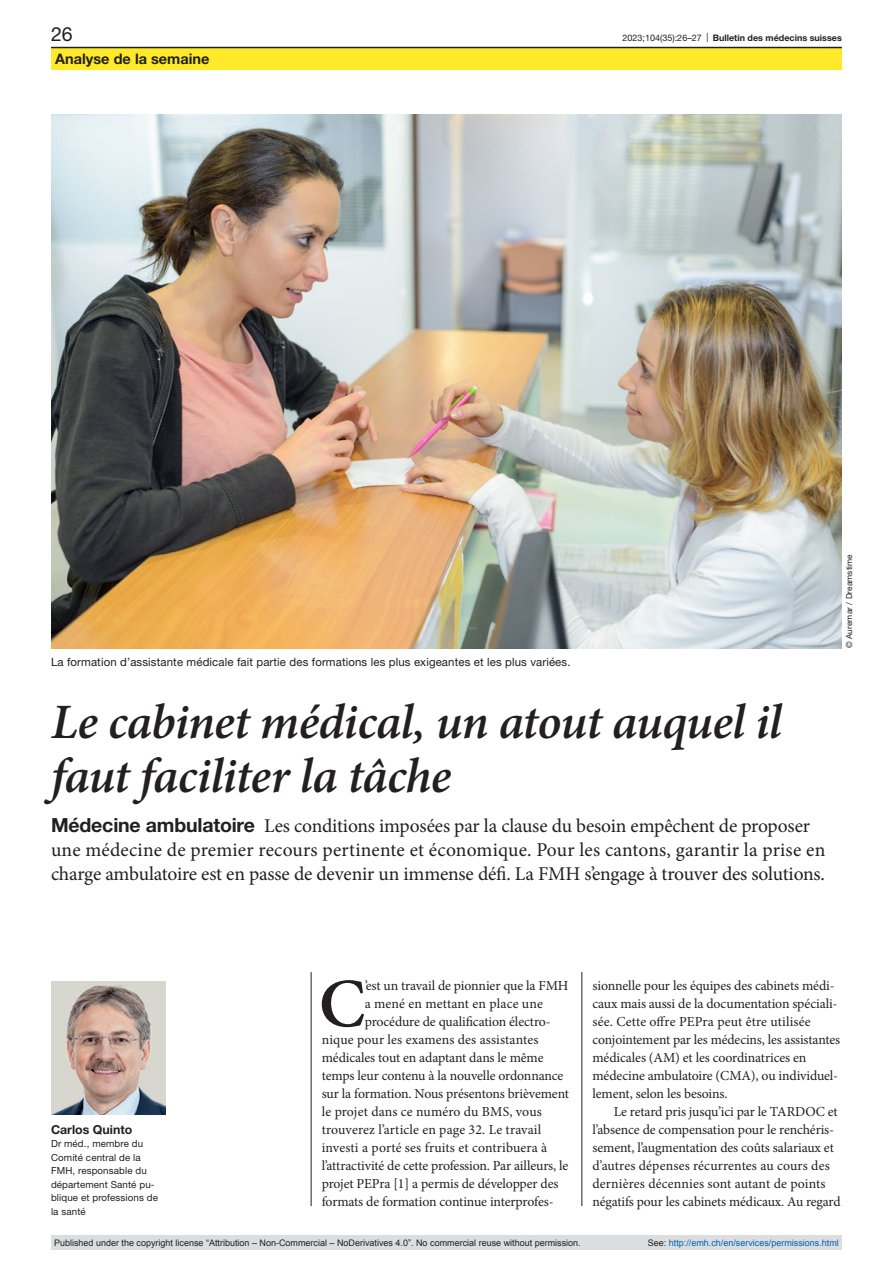
<style>
.page{position:relative;width:893px;height:1263px;background:#fff}
.page>*{position:absolute;margin:0;border:0;box-sizing:border-box;transform-origin:0 0}
.paragraph-left-initi{font:600 69.15px "Minion Pro";color:#231f20}
.article-title-33-ser{font:italic 600 49.5px/54px "Minion Pro";letter-spacing:-.015em;color:#231f20}
.lead{font:19.5px/24px "Minion Pro";letter-spacing:-.01em;color:#231f20}
.t1{font:19.5px "Helvetica Neue LT Pro";color:#231f20}
.t2{font:700 14.55px "Helvetica Neue LT Pro";color:#231f20}
.paragraph-left-initi-2{font:13.8px/18px "Minion Pro";letter-spacing:-.01em;color:#231f20}
.paragraph-left-inden{font:13.8px/18px "Minion Pro";letter-spacing:-.01em;color:#231f20}
.paragraph-left-initi-3{font:13.8px "Minion Pro";letter-spacing:.01em;color:#231f20}
.authors{font:700 12.3px "Helvetica Neue LT Pro";color:#231f20}
.figure-caption{font:11.4px "Helvetica Neue LT Pro";letter-spacing:.01em;color:#231f20}
.affiliations{font:9.75px/13.5px "Helvetica Neue LT Pro";letter-spacing:.01em;color:#231f20}
.t3{font:9px "Arial";color:#231f20}
.t4{font:9px "Arial";color:#0066b3}
.t5{font:700 9px "Helvetica Neue LT Pro";color:#231f20}
.credits{font:8.25px "Helvetica Neue LT Pro";letter-spacing:.01em;color:#231f20}
.s1{font-weight:400}
.s2{font-family:"Helvetica Neue LT Pro";font-weight:700}
.s3{color:#231f20}
</style>
<div class="page">
<img style="left:51px;top:115px;width:791px;height:533px">
<hr style="left:311px;top:972px;width:1px;height:234px;background:#231f20">
<hr style="left:582px;top:972px;width:1px;height:234px;background:#231f20">
<img style="left:51px;top:981px;width:114px;height:133px">
<div style="left:51px;top:47px;width:791px;height:23px;background:#ffea2a"></div>
<hr style="left:51px;top:47px;width:791px;height:1px;background:#231f20">
<div style="left:51px;top:1235px;width:791px;height:15px;background:#dcdddf"></div>
<h3 class="t1" style="left:51px;top:22px;width:23px">26</h3>
<p class="t5" style="left:623px;top:32px;width:221px"><span class="s1">2023;104(35):26–27 |</span> Bulletin des médecins suisses</p>
<p class="t2" style="left:55px;top:49px;width:156px">Analyse de la semaine</p>
<p class="figure-caption" style="left:51px;top:655px;width:521px">La formation d’assistante médicale fait partie des formations les plus exigeantes et les plus variées.</p>
<p class="article-title-33-ser" style="left:51px;top:695px;width:732px">Le cabinet médical, un atout auquel il faut faciliter la tâche</p>
<p class="lead" style="left:51px;top:814px;width:776px"><span class="s2">Médecine ambulatoire</span> Les conditions imposées par la clause du besoin empêchent de proposer une médecine de premier recours pertinente et économique. Pour les cantons, garantir la prise en charge ambulatoire est en passe de devenir un immense défi. La FMH s’engage à trouver des solutions.</p>
<p class="credits" style="left:844px;top:648px;width:95px;rotate:-90deg">© Auremar / Dreamstime</p>
<p class="authors" style="left:51px;top:1122px;width:83px">Carlos Quinto</p>
<p class="affiliations" style="left:51px;top:1137px;width:109px">Dr méd., membre du<br>Comité central de la<br>FMH, responsable du département Santé pu&shy;blique et professions de la santé</p>
<p class="paragraph-left-initi" style="left:319px;top:956px;width:48px">C</p>
<p class="paragraph-left-initi-2" style="left:365px;top:977px;width:205px">’est un travail de pionnier que la FMH</p>
<p class="paragraph-left-initi-3" style="left:365px;top:994px;width:180px">a mené en mettant en place une</p>
<p class="paragraph-left-initi-2" style="left:365px;top:1013px;width:188px">procédure de qualification électro-</p>
<p class="paragraph-left-initi-3" style="left:322px;top:1030px;width:218px">nique pour les examens des assistantes</p>
<p class="paragraph-left-initi-2" style="left:322px;top:1049px;width:223px">médicales tout en adaptant dans le même</p>
<p class="paragraph-left-initi-2" style="left:322px;top:1067px;width:243px">temps leur contenu à la nouvelle ordonnance</p>
<p class="paragraph-left-initi-2" style="left:322px;top:1085px;width:249px">sur la formation. Nous présentons brièvement</p>
<p class="paragraph-left-initi-2" style="left:322px;top:1103px;width:222px">le projet dans ce numéro du BMS, vous</p>
<p class="paragraph-left-initi-3" style="left:322px;top:1120px;width:221px">trouverez l’article en page 32. Le travail</p>
<p class="paragraph-left-initi-3" style="left:322px;top:1138px;width:227px">investi a porté ses fruits et contribuera à</p>
<p class="paragraph-left-initi-2" style="left:322px;top:1157px;width:248px">l’attractivité de cette profession. Par ailleurs, le</p>
<p class="paragraph-left-initi-2" style="left:322px;top:1175px;width:238px">projet PEPra [1] a permis de développer des</p>
<p class="paragraph-left-initi-2" style="left:322px;top:1193px;width:233px">formats de formation continue interprofes-</p>
<p class="paragraph-left-initi-2" style="left:592px;top:977px;width:249px">sionnelle pour les équipes des cabinets médi&shy;caux mais aussi de la documentation spéciali&shy;sée. Cette offre PEPra peut être utilisée conjointement par les médecins, les assistantes médicales (AM) et les coordinatrices en médecine ambulatoire (CMA), ou individuel&shy;lement, selon les besoins.</p>
<p class="paragraph-left-inden" style="left:592px;top:1103px;width:250px;text-indent:21px">Le retard pris jusqu’ici par le TARDOC et l’absence de compensation pour le renchéris&shy;sement, l’augmentation des coûts salariaux et d’autres dépenses récurrentes au cours des dernières décennies sont autant de points négatifs pour les cabinets médicaux. Au regard</p>
<p class="t3" style="left:54px;top:1237px;width:528px">Published under the copyright license “Attribution – Non-Commercial – NoDerivatives 4.0”. No commercial reuse without permission.</p>
<p class="t4" style="left:648px;top:1237px;width:193px"><span class="s3">See:</span> http://emh.ch/en/services/permissions.html</p>
</div>
